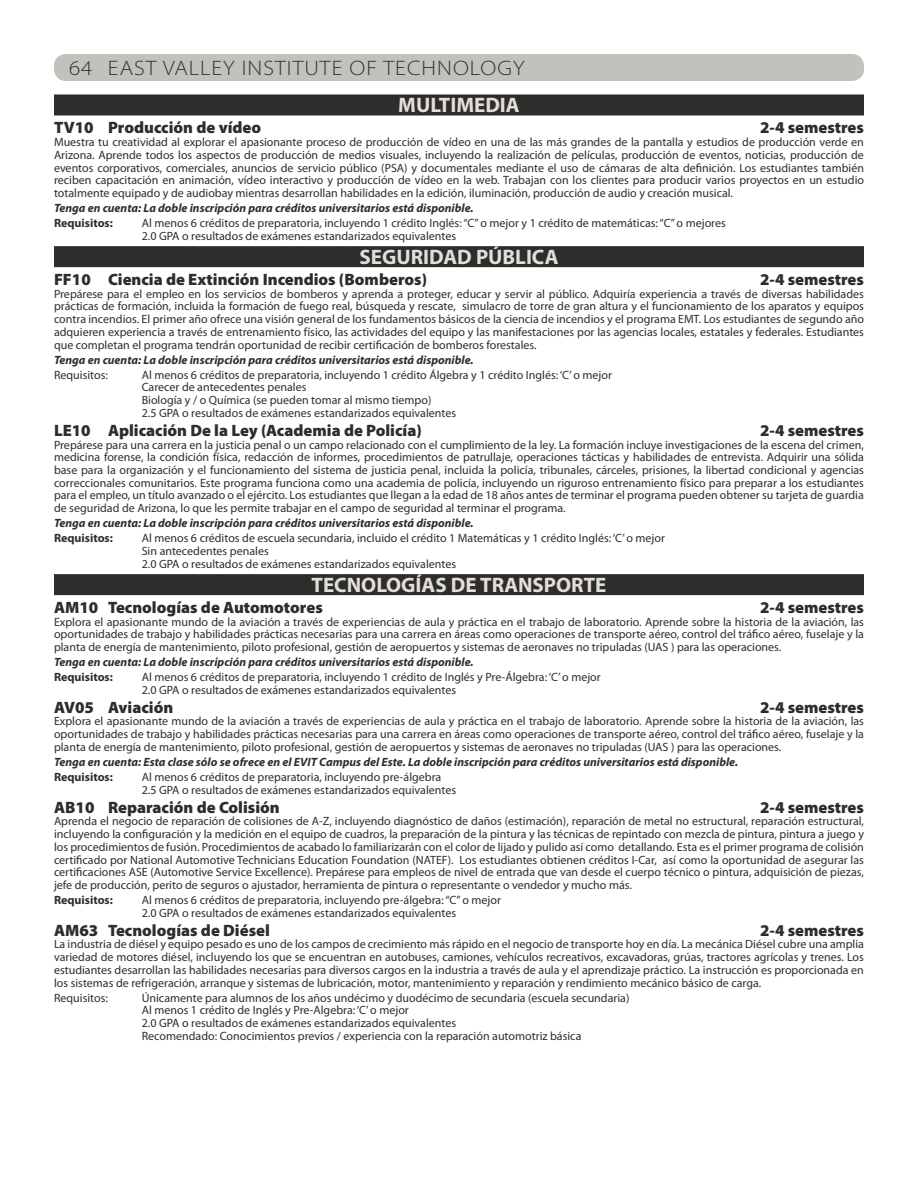
<style>
.page{position:relative;width:918px;height:1188px;background:#fff}
.page>*{position:absolute;margin:0;border:0;box-sizing:border-box;transform-origin:0 0}
.t1{font:700 21px "Myriad Pro";color:#e1dfd8}
.t2{font:300 semi-expanded 21px "Myriad Pro";letter-spacing:.05em;color:#2f2d2c}
.t3{font:900 16.5px "Myriad Pro";color:#2f2d2c}
.t4{font:12px/12.8px "Myriad Pro";color:#2f2d2c;text-align:justify}
.t5{font:italic 700 12px "Myriad Pro";color:#2f2d2c}
.t6{font:700 12px "Myriad Pro";color:#2f2d2c}
</style>
<div class="page">
<div style="left:54px;top:54px;width:810px;height:27px;background:#c2c2bc;border-radius:12px"></div>
<div style="left:54px;top:94px;width:810px;height:22px;background:#2f2d2c"></div>
<div style="left:54px;top:246px;width:810px;height:21px;background:#2f2d2c"></div>
<div style="left:54px;top:574px;width:810px;height:21px;background:#2f2d2c"></div>
<h1 class="t2" style="left:69px;top:57px;width:457px">64 EAST VALLEY INSTITUTE OF TECHNOLOGY</h1>
<h1 class="t1" style="left:398px;top:91px;width:123px">MULTIMEDIA</h1>
<h2 class="t3" style="left:54px;top:118px;width:209px">TV10 Producción de vídeo</h2>
<h2 class="t3" style="left:760px;top:118px;width:105px">2-4 semestres</h2>
<p class="t4" style="left:54px;top:135px;width:812px">Muestra tu creatividad al explorar el apasionante proceso de producción de vídeo en una de las más grandes de la pantalla y estudios de producción verde en Arizona. Aprende todos los aspectos de producción de medios visuales, incluyendo la realización de películas, producción de eventos, noticias, producción de eventos corporativos, comerciales, anuncios de servicio público (PSA) y documentales mediante el uso de cámaras de alta definición. Los estudiantes también reciben capacitación en animación, vídeo interactivo y producción de vídeo en la web. Trabajan con los clientes para producir varios proyectos en un estudio totalmente equipado y de audiobay mientras desarrollan habilidades en la edición, iluminación, producción de audio y creación musical.</p>
<p class="t5" style="left:54px;top:200px;width:421px">Tenga en cuenta: La doble inscripción para créditos universitarios está disponible.</p>
<p class="t6" style="left:54px;top:215px;width:60px">Requisitos:</p>
<p class="t4" style="left:142px;top:216px;width:586px">Al menos 6 créditos de preparatoria, incluyendo 1 crédito Inglés: “C” o mejor y 1 crédito de matemáticas: “C” o mejores<br>2.0 GPA o resultados de exámenes estandarizados equivalentes</p>
<h1 class="t1" style="left:360px;top:243px;width:200px">SEGURIDAD PÚBLICA</h1>
<h2 class="t3" style="left:54px;top:270px;width:375px">FF10 Ciencia de Extinción Incendios (Bomberos)</h2>
<h2 class="t3" style="left:760px;top:270px;width:105px">2-4 semestres</h2>
<p class="t4" style="left:54px;top:287px;width:812px">Prepárese para el empleo en los servicios de bomberos y aprenda a proteger, educar y servir al público. Adquiría experiencia a través de diversas habilidades prácticas de formación, incluida la formación de fuego real, búsqueda y rescate, simulacro de torre de gran altura y el funcionamiento de los aparatos y equipos contra incendios. El primer año ofrece una visión general de los fundamentos básicos de la ciencia de incendios y el programa EMT. Los estudiantes de segundo año adquieren experiencia a través de entrenamiento físico, las actividades del equipo y las manifestaciones por las agencias locales, estatales y federales. Estudiantes que completan el programa tendrán oportunidad de recibir certificación de bomberos forestales.</p>
<p class="t5" style="left:54px;top:352px;width:421px">Tenga en cuenta: La doble inscripción para créditos universitarios está disponible.</p>
<p class="t4" style="left:54px;top:368px;width:55px">Requisitos:</p>
<p class="t4" style="left:142px;top:368px;width:472px;text-align:left">Al menos 6 créditos de preparatoria, incluyendo 1 crédito Álgebra y 1 crédito Inglés: ‘C’ o mejor Carecer de antecedentes penales<br>Biología y / o Química (se pueden tomar al mismo tiempo)<br>2.5 GPA o resultados de exámenes estandarizados equivalentes</p>
<h2 class="t3" style="left:54px;top:421px;width:369px">LE10 Aplicación De la Ley (Academia de Policía)</h2>
<h2 class="t3" style="left:760px;top:421px;width:105px">2-4 semestres</h2>
<p class="t4" style="left:54px;top:438px;width:812px">Prepárese para una carrera en la justicia penal o un campo relacionado con el cumplimiento de la ley. La formación incluye investigaciones de la escena del crimen, medicina forense, la condición física, redacción de informes, procedimientos de patrullaje, operaciones tácticas y habilidades de entrevista. Adquirir una sólida base para la organización y el funcionamiento del sistema de justicia penal, incluida la policía, tribunales, cárceles, prisiones, la libertad condicional y agencias correccionales comunitarios. Este programa funciona como una academia de policía, incluyendo un riguroso entrenamiento físico para preparar a los estudiantes para el empleo, un título avanzado o el ejército. Los estudiantes que llegan a la edad de 18 años antes de terminar el programa pueden obtener su tarjeta de guardia de seguridad de Arizona, lo que les permite trabajar en el campo de seguridad al terminar el programa.</p>
<p class="t5" style="left:54px;top:515px;width:421px">Tenga en cuenta: La doble inscripción para créditos universitarios está disponible.</p>
<p class="t6" style="left:54px;top:530px;width:60px">Requisitos:</p>
<p class="t4" style="left:142px;top:532px;width:525px;text-align:left">Al menos 6 créditos de escuela secundaria, incluido el crédito 1 Matemáticas y 1 crédito Inglés: ‘C’ o mejor<br>Sin antecedentes penales<br>2.0 GPA o resultados de exámenes estandarizados equivalentes</p>
<h1 class="t1" style="left:312px;top:571px;width:296px">TECNOLOGÍAS DE TRANSPORTE</h1>
<h2 class="t3" style="left:54px;top:598px;width:270px">AM10 Tecnologías de Automotores</h2>
<h2 class="t3" style="left:760px;top:598px;width:105px">2-4 semestres</h2>
<p class="t4" style="left:54px;top:615px;width:812px">Explora el apasionante mundo de la aviación a través de experiencias de aula y práctica en el trabajo de laboratorio. Aprende sobre la historia de la aviación, las oportunidades de trabajo y habilidades prácticas necesarias para una carrera en áreas como operaciones de transporte aéreo, control del tráfico aéreo, fuselaje y la planta de energía de mantenimiento, piloto profesional, gestión de aeropuertos y sistemas de aeronaves no tripuladas (UAS ) para las operaciones.</p>
<p class="t5" style="left:54px;top:654px;width:421px">Tenga en cuenta: La doble inscripción para créditos universitarios está disponible.</p>
<p class="t6" style="left:54px;top:669px;width:60px">Requisitos:</p>
<p class="t4" style="left:142px;top:671px;width:461px">Al menos 6 créditos de preparatoria, incluyendo 1 crédito de Inglés y Pre-Álgebra: ‘C’ o mejor<br>2.0 GPA o resultados de exámenes estandarizados equivalentes</p>
<h2 class="t3" style="left:54px;top:698px;width:121px">AV05 Aviación</h2>
<h2 class="t3" style="left:760px;top:698px;width:105px">2-4 semestres</h2>
<p class="t4" style="left:54px;top:715px;width:812px">Explora el apasionante mundo de la aviación a través de experiencias de aula y práctica en el trabajo de laboratorio. Aprende sobre la historia de la aviación, las oportunidades de trabajo y habilidades prácticas necesarias para una carrera en áreas como operaciones de transporte aéreo, control del tráfico aéreo, fuselaje y la planta de energía de mantenimiento, piloto profesional, gestión de aeropuertos y sistemas de aeronaves no tripuladas (UAS ) para las operaciones.</p>
<p class="t5" style="left:54px;top:754px;width:686px">Tenga en cuenta: Esta clase sólo se ofrece en el EVIT Campus del Este. La doble inscripción para créditos universitarios está disponible.</p>
<p class="t6" style="left:54px;top:769px;width:60px">Requisitos:</p>
<p class="t4" style="left:142px;top:770px;width:316px">Al menos 6 créditos de preparatoria, incluyendo pre-álgebra<br>2.5 GPA o resultados de exámenes estandarizados equivalentes</p>
<h2 class="t3" style="left:54px;top:798px;width:227px">AB10 Reparación de Colisión</h2>
<h2 class="t3" style="left:760px;top:798px;width:105px">2-4 semestres</h2>
<p class="t4" style="left:54px;top:815px;width:812px">Aprenda el negocio de reparación de colisiones de A-Z, incluyendo diagnóstico de daños (estimación), reparación de metal no estructural, reparación estructural, incluyendo la configuración y la medición en el equipo de cuadros, la preparación de la pintura y las técnicas de repintado con mezcla de pintura, pintura a juego y los procedimientos de fusión. Procedimientos de acabado lo familiarizarán con el color de lijado y pulido así como detallando. Esta es el primer programa de colisión certificado por National Automotive Technicians Education Foundation (NATEF). Los estudiantes obtienen créditos I-Car, así como la oportunidad de asegurar las certificaciones ASE (Automotive Service Excellence). Prepárese para empleos de nivel de entrada que van desde el cuerpo técnico o pintura, adquisición de piezas, jefe de producción, perito de seguros o ajustador, herramienta de pintura o representante o vendedor y mucho más.</p>
<p class="t6" style="left:54px;top:892px;width:60px">Requisitos:</p>
<p class="t4" style="left:142px;top:893px;width:361px">Al menos 6 créditos de preparatoria, incluyendo pre-álgebra: “C” o mejor<br>2.0 GPA o resultados de exámenes estandarizados equivalentes</p>
<h2 class="t3" style="left:54px;top:921px;width:217px">AM63 Tecnologías de Diésel</h2>
<h2 class="t3" style="left:760px;top:921px;width:105px">2-4 semestres</h2>
<p class="t4" style="left:54px;top:938px;width:812px">La industria de diésel y equipo pesado es uno de los campos de crecimiento más rápido en el negocio de transporte hoy en día. La mecánica Diésel cubre una amplia variedad de motores diésel, incluyendo los que se encuentran en autobuses, camiones, vehículos recreativos, excavadoras, grúas, tractores agrícolas y trenes. Los estudiantes desarrollan las habilidades necesarias para diversos cargos en la industria a través de aula y el aprendizaje práctico. La instrucción es proporcionada en los sistemas de refrigeración, arranque y sistemas de lubricación, motor, mantenimiento y reparación y rendimiento mecánico básico de carga.</p>
<p class="t4" style="left:54px;top:991px;width:55px">Requisitos:</p>
<p class="t4" style="left:142px;top:991px;width:489px;text-align:left">Únicamente para alumnos de los años undécimo y duodécimo de secundaria (escuela secundaria)<br>Al menos 1 crédito de Inglés y Pre-Algebra: ‘C’ o mejor<br>2.0 GPA o resultados de exámenes estandarizados equivalentes<br>Recomendado: Conocimientos previos / experiencia con la reparación automotriz básica</p>
</div>
